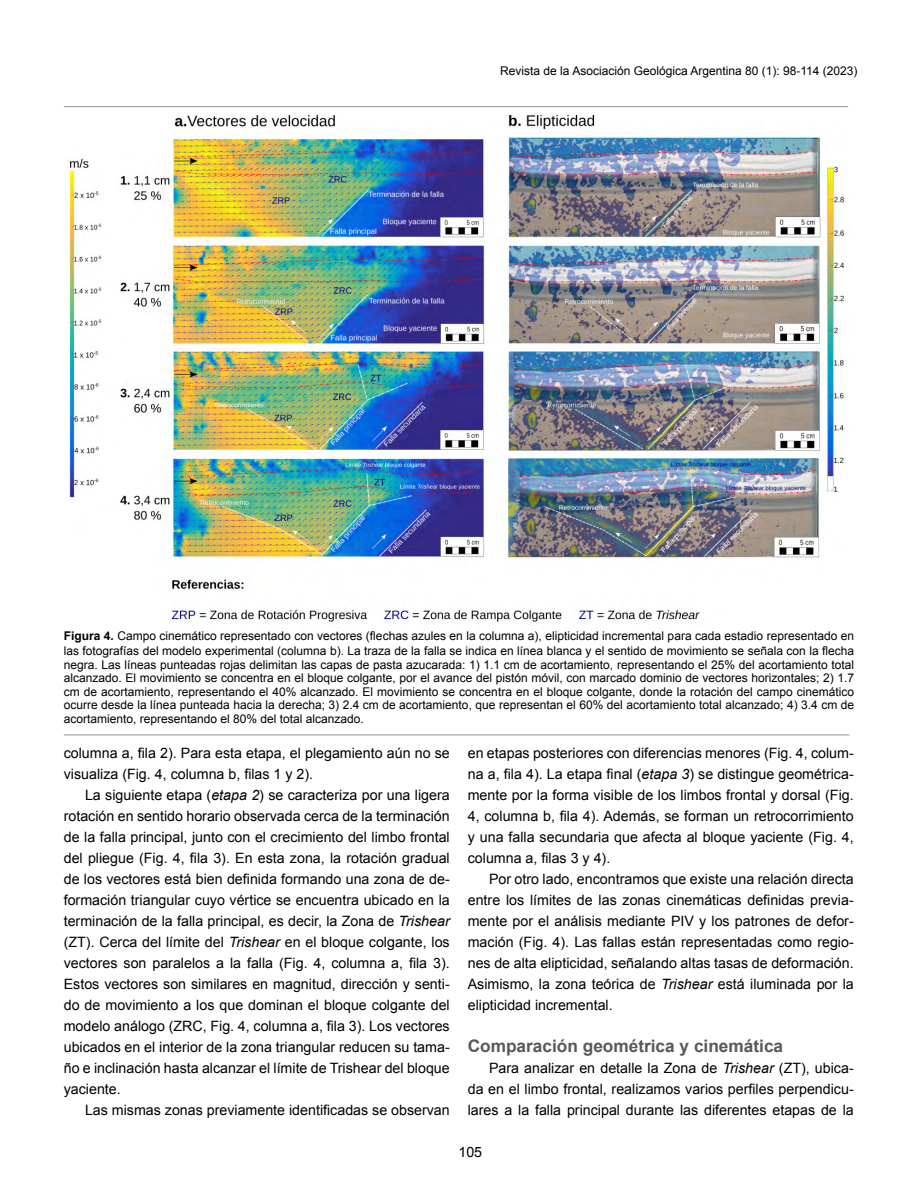
<style>
.page{position:relative;width:918px;height:1188px;background:#fff}
.page>*{position:absolute;margin:0;border:0;box-sizing:border-box;transform-origin:0 0}
.t1{font:700 17.25px "Arial";color:#58595b}
.t2{font:14.25px/21px "Arial";color:#000;text-align:justify}
.t3{font:12px/13.5px "Arial";color:#000}
.s1{font-weight:700}
.s2{font-style:italic}
</style>
<div class="page">
<img style="left:68px;top:116px;width:776px;height:506px">
<hr style="left:64px;top:735px;width:785px;height:1px;background:#939598">
<hr style="left:64px;top:106px;width:784px;height:1px;background:#939598">
<p class="t3" style="left:500px;top:64px;width:359px">Revista de la Asociación Geológica Argentina 80 (1): 98-114 (2023)</p>
<p class="t3" style="left:64px;top:629px;width:792px;line-height:15px"><span class="s1">Figura 4.</span> Campo cinemático representado con vectores (flechas azules en la columna a), elipticidad incremental para cada estadio representado en las fotografías del modelo experimental (columna b). La traza de la falla se indica en línea blanca y el sentido de movimiento se señala con la flecha</p>
<p class="t3" style="left:64px;top:658px;width:792px;text-align:justify">negra. Las líneas punteadas rojas delimitan las capas de pasta azucarada: 1) 1.1 cm de acortamiento, representando el 25% del acortamiento total alcanzado. El movimiento se concentra en el bloque colgante, por el avance del pistón móvil, con marcado dominio de vectores horizontales; 2) 1.7 cm de acortamiento, representando el 40% alcanzado. El movimiento se concentra en el bloque colgante, donde la rotación del campo cinemático ocurre desde la línea punteada hacia la derecha; 3) 2.4 cm de acortamiento, que representan el 60% del acortamiento total alcanzado; 4) 3.4 cm de acortamiento, representando el 80% del total alcanzado.</p>
<p class="t2" style="left:64px;top:742px;width:388px">columna a, fila 2). Para esta etapa, el plegamiento aún no se visualiza (Fig. 4, columna b, filas 1 y 2).</p>
<p class="t2" style="left:64px;top:784px;width:388px;text-indent:21px">La siguiente etapa (<span class="s2">etapa 2</span>) se caracteriza por una ligera rotación en sentido horario observada cerca de la terminación de la falla principal, junto con el crecimiento del limbo frontal del pliegue (Fig. 4, fila 3). En esta zona, la rotación gradual de los vectores está bien definida formando una zona de de&shy;formación triangular cuyo vértice se encuentra ubicado en la terminación de la falla principal, es decir, la Zona de <span class="s2">Trishear </span>(ZT). Cerca del límite del <span class="s2">Trishear</span> en el bloque colgante, los vectores son paralelos a la falla (Fig. 4, columna a, fila 3).<br>Estos vectores son similares en magnitud, dirección y senti&shy;do de movimiento a los que dominan el bloque colgante del modelo análogo (ZRC, Fig. 4, columna a, fila 3). Los vectores ubicados en el interior de la zona triangular reducen su tama&shy;ño e inclinación hasta alcanzar el límite de Trishear del bloque yaciente.</p>
<p class="t2" style="left:85px;top:1099px;width:366px">Las mismas zonas previamente identificadas se observan</p>
<p class="t2" style="left:468px;top:742px;width:388px">en etapas posteriores con diferencias menores (Fig. 4, colum&shy;na a, fila 4). La etapa final (<span class="s2">etapa 3</span>) se distingue geométrica&shy;mente por la forma visible de los limbos frontal y dorsal (Fig.<br>4, columna b, fila 4). Además, se forman un retrocorrimiento y una falla secundaria que afecta al bloque yaciente (Fig. 4, columna a, filas 3 y 4).</p>
<p class="t2" style="left:468px;top:868px;width:388px;text-indent:21px">Por otro lado, encontramos que existe una relación directa entre los límites de las zonas cinemáticas definidas previa&shy;mente por el análisis mediante PIV y los patrones de defor&shy;mación (Fig. 4). Las fallas están representadas como regio&shy;nes de alta elipticidad, señalando altas tasas de deformación.<br>Asimismo, la zona teórica de <span class="s2">Trishear</span> está iluminada por la elipticidad incremental.</p>
<p class="t1" style="left:468px;top:1034px;width:317px">Comparación geométrica y cinemática</p>
<p class="t2" style="left:468px;top:1057px;width:388px;text-indent:21px">Para analizar en detalle la Zona de <span class="s2">Trishear</span> (ZT), ubica&shy;da en el limbo frontal, realizamos varios perfiles perpendicu&shy;lares a la falla principal durante las diferentes etapas de la</p>
<p class="t2" style="left:458px;top:1141px;width:25px">105</p>
</div>
